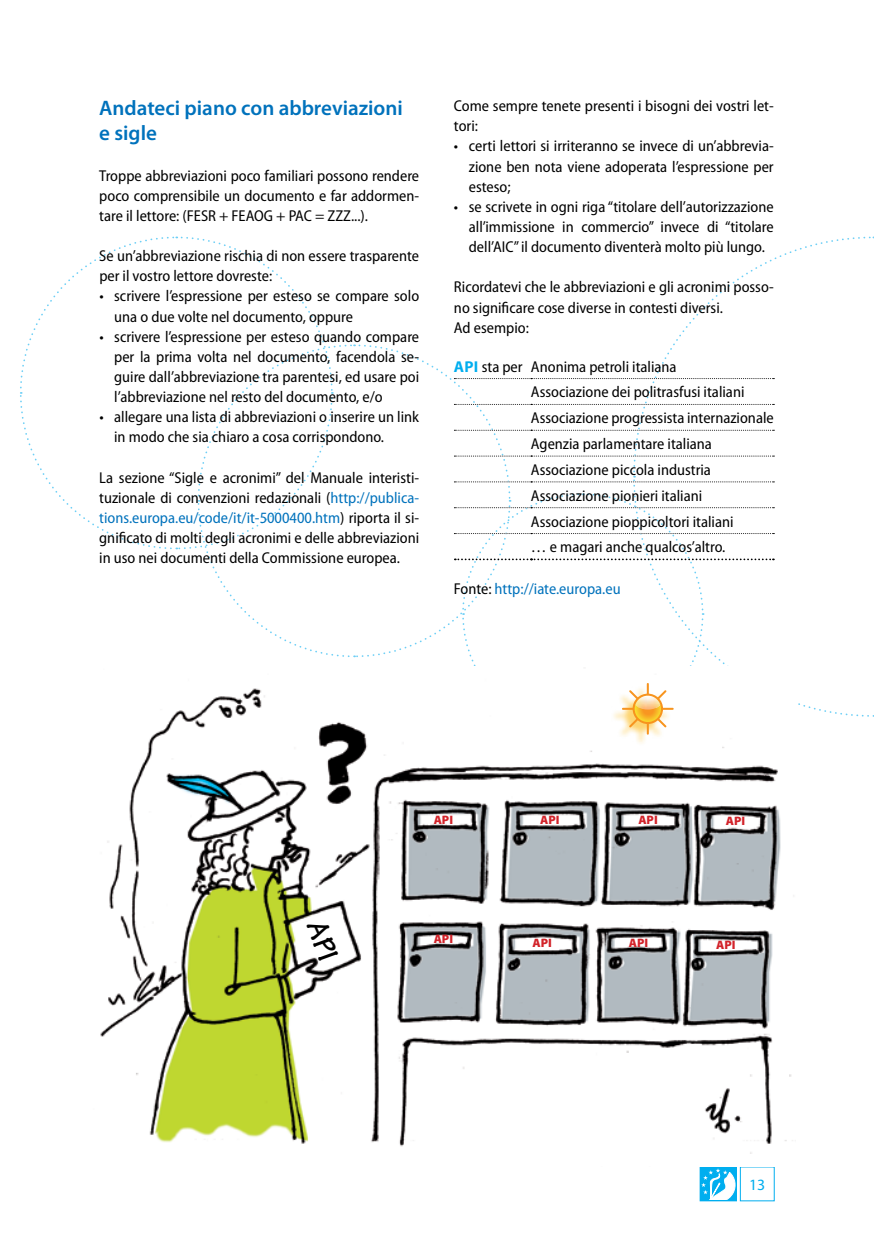
<style>
.page{position:relative;width:874px;height:1241px;background:#fff}
.page>*{position:absolute;margin:0;border:0;box-sizing:border-box;transform-origin:0 0}
.t1{font:600 21px/25.2px "Myriad Pro";color:#0072bc}
.t2{font:semi-condensed 15.75px/20.1px "Myriad Pro";color:#000}
.t3{font:semi-condensed 15.75px "Myriad Pro";color:#0072bc}
.t4{font:15.75px "Myriad Pro";color:#00aeef}
.t5{font:900 12.25px "Myriad Pro";color:#d2232a}
.s1{color:#0072bc}
.s2{font-weight:700;font-stretch:normal;color:#00aeef}
.s3{color:#000}
</style>
<div class="page">
<svg style="left:701px;top:1168px;width:33px;height:30px"></svg>
<div style="left:699px;top:1166px;width:37px;height:34px;border:1px solid #00aeef"></div>
<img style="left:100px;top:735px;width:694px;height:419px">
<div style="left:609px;top:684px;width:61px;height:61px;background:#fdb913;opacity:.6"></div>
<svg style="left:20px;top:236px;width:754px;height:499px"></svg>
<img style="left:634px;top:694px;width:26px;height:15px">
<div style="left:632px;top:693px;width:30px;height:31px;border:2px solid #f7941e;border-radius:50%"></div>
<svg style="left:306px;top:918px;width:32px;height:43px"></svg>
<h1 class="t1" style="left:99px;top:95px;width:305px">Andateci piano con abbreviazioni e sigle</h1>
<p class="t2" style="left:99px;top:165px;width:321px;text-align:justify">Troppe abbreviazioni poco familiari possono rendere poco comprensibile un documento e far addormen&shy;tare il lettore: (FESR + FEAOG + PAC = ZZZ...).</p>
<p class="t2" style="left:99px;top:245px;width:321px">Se un’abbreviazione rischia di non essere trasparente per il vostro lettore dovreste:</p>
<p class="t2" style="left:114px;top:286px;width:306px;text-indent:-15px">• scrivere l’espressione per esteso se compare solo una o due volte nel documento, oppure</p>
<p class="t2" style="left:114px;top:326px;width:306px;text-align:justify;text-indent:-15px">• scrivere l’espressione per esteso quando compare per la prima volta nel documento, facendola se&shy;guire dall’abbreviazione tra parentesi, ed usare poi l’abbreviazione nel resto del documento, e/o</p>
<p class="t2" style="left:114px;top:406px;width:306px;text-indent:-15px">• allegare una lista di abbreviazioni o inserire un link in modo che sia chiaro a cosa corrispondono.</p>
<p class="t2" style="left:99px;top:467px;width:321px;text-align:justify">La sezione “Sigle e acronimi” del Manuale interisti&shy;tuzionale di convenzioni redazionali (<span class="s1">http://publica&shy;tions.europa.eu/code/it/it-5000400.htm</span>) riporta il si&shy;gnificato di molti degli acronimi e delle abbreviazioni in uso nei documenti della Commissione europea.</p>
<p class="t2" style="left:453px;top:96px;width:321px">Come sempre tenete presenti i bisogni dei vostri let&shy;tori:</p>
<p class="t2" style="left:468px;top:136px;width:306px;text-align:justify;text-indent:-15px">• certi lettori si irriteranno se invece di un’abbrevia&shy;zione ben nota viene adoperata l’espressione per esteso;</p>
<p class="t2" style="left:468px;top:196px;width:306px;text-align:justify;text-indent:-15px">• se scrivete in ogni riga “titolare dell’autorizzazione all’immissione in commercio” invece di “titolare dell’AIC” il documento diventerà molto più lungo.</p>
<p class="t2" style="left:453px;top:277px;width:321px">Ricordatevi che le abbreviazioni e gli acronimi posso&shy;no significare cose diverse in contesti diversi.<br>Ad esempio:</p>
<p class="t2" style="left:530px;top:353px;width:244px;line-height:25.9px;text-indent:-77px"><span class="s2">API</span> sta per Anonima petroli italiana<br>Associazione dei politrasfusi italiani Associazione progressista internazionale Agenzia parlamentare italiana Associazione piccola industria Associazione pionieri italiani Associazione pioppicoltori italiani<br>… e magari anche qualcos’altro.</p>
<p class="t3" style="left:453px;top:578px;width:168px"><span class="s3">Fonte:</span> http://iate.europa.eu</p>
<p class="t5" style="left:433px;top:811px;width:21px">API</p>
<p class="t5" style="left:433px;top:930px;width:21px">API</p>
<p class="t5" style="left:540px;top:811px;width:21px">API</p>
<p class="t5" style="left:532px;top:934px;width:21px">API</p>
<p class="t5" style="left:638px;top:811px;width:21px">API</p>
<p class="t5" style="left:628px;top:934px;width:21px">API</p>
<p class="t5" style="left:725px;top:812px;width:21px">API</p>
<p class="t5" style="left:715px;top:936px;width:21px">API</p>
<p class="t4" style="left:748px;top:1174px;width:18px">13</p>
</div>
